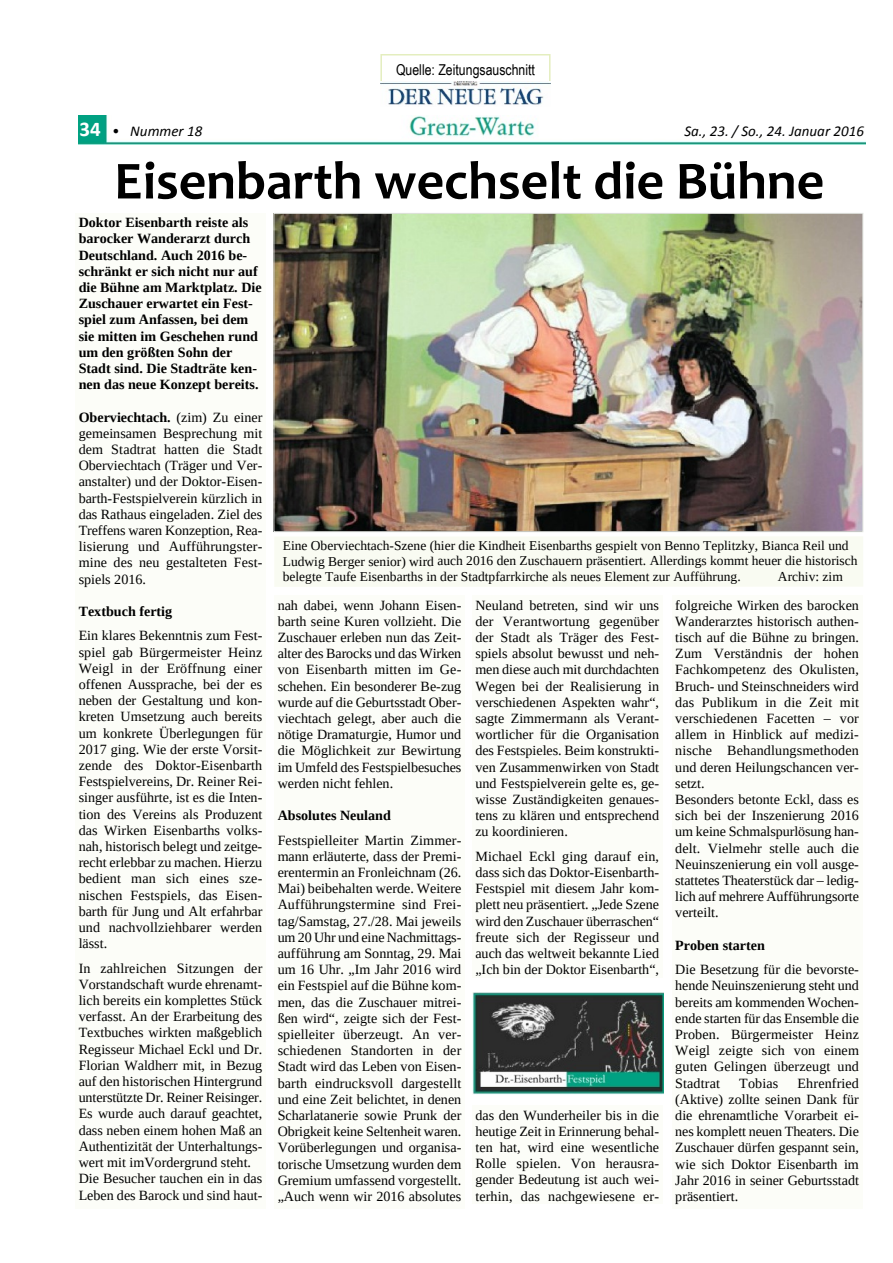
<style>
.page{position:relative;width:893px;height:1263px;background:#fff}
.page>*{position:absolute;margin:0;border:0;box-sizing:border-box;transform-origin:0 0}
.t1{font:700 54px "Candara";color:#000}
.t2{font:italic 15px "Calibri";color:#000}
.t3{font:15px "Arial Narrow";color:#000}
.t4{font:14.1px/16.2px "Liberation Serif";color:#000;text-align:justify}
.t5{font:700 14.1px/16.2px "Liberation Serif";color:#000}
.t6{font:13.5px/15.6px "Liberation Serif";color:#000}
.s1{font-weight:700;font-style:normal;font-size:21px;color:#fff}
.s2{font-family:"Times New Roman";font-style:normal;font-size:18px}
.s3{font-weight:700}
</style>
<div class="page">
<div style="left:75px;top:213px;width:191px;height:996px;background:#fcfdf8"></div>
<img style="left:275px;top:215px;width:586px;height:315px">
<img style="left:78px;top:115px;width:788px;height:29px">
<div style="left:130px;top:121px;width:72px;height:19px;background:#fff"></div>
<div style="left:380px;top:54px;width:170px;height:48px;background:#fff;border:2px solid #e4eebf"></div>
<img style="left:380px;top:81px;width:171px;height:24px">
<div style="left:274px;top:595px;width:191px;height:614px;background:#fcfdf8"></div>
<div style="left:472px;top:595px;width:190px;height:383px;background:#fcfdf8"></div>
<div style="left:274px;top:536px;width:589px;height:51px;background:#f9fbf2"></div>
<img style="left:472px;top:992px;width:191px;height:102px">
<div style="left:472px;top:1105px;width:190px;height:99px;background:#fcfdf8"></div>
<div style="left:672px;top:595px;width:190px;height:614px;background:#fcfdf8"></div>
<p class="t3" style="left:396px;top:64px;width:140px">Quelle: Zeitungsauschnitt</p>
<p class="t2" style="left:80px;top:124px;width:124px"><span class="s1">34</span> <span class="s2">•</span> Nummer 18</p>
<p class="t2" style="left:684px;top:125px;width:181px">Sa., 23. / So., 24. Januar 2016</p>
<h1 class="t1" style="left:114px;top:159px;width:712px">Eisenbarth wechselt die Bühne</h1>
<p class="t5" style="left:79px;top:216px;width:185px">Doktor Eisenbarth reiste als barocker Wanderarzt durch<br>Deutschland. Auch 2016 be&shy;schränkt er sich nicht nur auf die Bühne am Marktplatz. Die<br>Zuschauer erwartet ein Fest&shy;spiel zum Anfassen, bei dem sie mitten im Geschehen rund um den größten Sohn der<br>Stadt sind. Die Stadträte ken&shy;nen das neue Konzept bereits.</p>
<p class="t4" style="left:79px;top:410px;width:185px"><span class="s3">Oberviechtach.</span> (zim) Zu einer gemeinsamen Besprechung mit dem Stadtrat hatten die Stadt Oberviechtach (Träger und Ver&shy;anstalter) und der Doktor-Eisen&shy;barth-Festspielverein kürzlich in das Rathaus eingeladen. Ziel des Treffens waren Konzeption, Rea&shy;lisierung und Aufführungster&shy;mine des neu gestalteten Fest&shy;spiels 2016.</p>
<p class="t5" style="left:79px;top:605px;width:95px">Textbuch fertig</p>
<p class="t4" style="left:79px;top:629px;width:185px">Ein klares Bekenntnis zum Fest&shy;spiel gab Bürgermeister Heinz Weigl in der Eröffnung einer offenen Aussprache, bei der es neben der Gestaltung und kon&shy;kreten Umsetzung auch bereits um konkrete Überlegungen für 2017 ging. Wie der erste Vorsit&shy;zende des Doktor-Eisenbarth Festspielvereins, Dr. Reiner Rei&shy;singer ausführte, ist es die Inten&shy;tion des Vereins als Produzent das Wirken Eisenbarths volks&shy;nah, historisch belegt und zeitge&shy;recht erlebbar zu machen. Hierzu bedient man sich eines sze&shy;nischen Festspiels, das Eisen&shy;barth für Jung und Alt erfahrbar und nachvollziehbarer werden lässt.</p>
<p class="t4" style="left:79px;top:961px;width:185px;text-align:left">In zahlreichen Sitzungen der<br>Vorstandschaft wurde ehrenamt&shy;lich bereits ein komplettes Stück verfasst. An der Erarbeitung des<br>Textbuches wirkten maßgeblich<br>Regisseur Michael Eckl und Dr.<br>Florian Waldherr mit, in Bezug auf den historischen Hintergrund unterstützte Dr. Reiner Reisinger.<br>Es wurde auch darauf geachtet, dass neben einem hohen Maß an<br>Authentizität der Unterhaltungs&shy;wert mit imVordergrund steht.<br>Die Besucher tauchen ein in das<br>Leben des Barock und sind haut-</p>
<p class="t6" style="left:283px;top:539px;width:576px">Eine Oberviechtach-Szene (hier die Kindheit Eisenbarths gespielt von Benno Teplitzky, Bianca Reil und<br>Ludwig Berger senior) wird auch 2016 den Zuschauern präsentiert. Allerdings kommt heuer die historisch belegte Taufe Eisenbarths in der Stadtpfarrkirche als neues Element zur Aufführung.</p>
<p class="t6" style="left:778px;top:570px;width:66px">Archiv: zim</p>
<p class="t4" style="left:278px;top:598px;width:185px">nah dabei, wenn Johann Eisen&shy;barth seine Kuren vollzieht. Die Zuschauer erleben nun das Zeit&shy;alter des Barocks und das Wirken von Eisenbarth mitten im Ge&shy;schehen. Ein besonderer Be-zug wurde auf die Geburtsstadt Ober&shy;viechtach gelegt, aber auch die nötige Dramaturgie, Humor und die Möglichkeit zur Bewirtung im Umfeld des Festspielbesuches werden nicht fehlen.</p>
<p class="t5" style="left:278px;top:809px;width:115px">Absolutes Neuland</p>
<p class="t4" style="left:278px;top:833px;width:185px">Festspielleiter Martin Zimmer&shy;mann erläuterte, dass der Premi&shy;erentermin an Fronleichnam (26.<br>Mai) beibehalten werde. Weitere Aufführungstermine sind Frei&shy;tag/Samstag, 27./28. Mai jeweils um 20 Uhr und eine Nachmittags&shy;aufführung am Sonntag, 29. Mai um 16 Uhr. „Im Jahr 2016 wird ein Festspiel auf die Bühne kom&shy;men, das die Zuschauer mitrei&shy;ßen wird“, zeigte sich der Fest&shy;spielleiter überzeugt. An ver&shy;schiedenen Standorten in der Stadt wird das Leben von Eisen&shy;barth eindrucksvoll dargestellt und eine Zeit belichtet, in denen Scharlatanerie sowie Prunk der Obrigkeit keine Seltenheit waren.<br>Vorüberlegungen und organisa&shy;torische Umsetzung wurden dem Gremium umfassend vorgestellt. „Auch wenn wir 2016 absolutes</p>
<p class="t4" style="left:475px;top:598px;width:185px">Neuland betreten, sind wir uns der Verantwortung gegenüber der Stadt als Träger des Fest&shy;spiels absolut bewusst und neh&shy;men diese auch mit durchdachten Wegen bei der Realisierung in verschiedenen Aspekten wahr“, sagte Zimmermann als Verant&shy;wortlicher für die Organisation des Festspieles. Beim konstrukti&shy;ven Zusammenwirken von Stadt und Festspielverein gelte es, ge&shy;wisse Zuständigkeiten genaues&shy;tens zu klären und entsprechend zu koordinieren.</p>
<p class="t4" style="left:475px;top:849px;width:185px">Michael Eckl ging darauf ein, dass sich das Doktor-Eisenbarth-Festspiel mit diesem Jahr kom&shy;plett neu präsentiert. „Jede Szene wird den Zuschauer überraschen“ freute sich der Regisseur und auch das weltweit bekannte Lied „Ich bin der Doktor Eisenbarth“,</p>
<p class="t4" style="left:475px;top:1108px;width:185px">das den Wunderheiler bis in die heutige Zeit in Erinnerung behal&shy;ten hat, wird eine wesentliche Rolle spielen. Von herausra&shy;gender Bedeutung ist auch wei&shy;terhin, das nachgewiesene er-</p>
<p class="t4" style="left:675px;top:598px;width:185px;text-align:left">folgreiche Wirken des barocken<br>Wanderarztes historisch authen&shy;tisch auf die Bühne zu bringen.<br>Zum Verständnis der hohen<br>Fachkompetenz des Okulisten,<br>Bruch- und Steinschneiders wird das Publikum in die Zeit mit verschiedenen Facetten – vor allem in Hinblick auf medizi&shy;nische Behandlungsmethoden und deren Heilungschancen ver&shy;setzt.<br>Besonders betonte Eckl, dass es sich bei der Inszenierung 2016 um keine Schmalspurlösung han&shy;delt. Vielmehr stelle auch die<br>Neuinszenierung ein voll ausge&shy;stattetes Theaterstück dar – ledig&shy;lich auf mehrere Aufführungsorte verteilt.</p>
<p class="t5" style="left:675px;top:938px;width:91px">Proben starten</p>
<p class="t4" style="left:675px;top:963px;width:185px">Die Besetzung für die bevorste&shy;hende Neuinszenierung steht und bereits am kommenden Wochen&shy;ende starten für das Ensemble die Proben. Bürgermeister Heinz Weigl zeigte sich von einem guten Gelingen überzeugt und Stadtrat</p>
<p class="t4" style="left:675px;top:1076px;width:185px;text-indent:122px">Ehrenfried (Aktive) zollte seinen Dank für die ehrenamtliche Vorarbeit ei&shy;nes komplett neuen Theaters. Die Zuschauer dürfen gespannt sein, wie sich Doktor Eisenbarth im Jahr 2016 in seiner Geburtsstadt präsentiert.</p>
<p class="t4" style="left:739px;top:1076px;width:40px">Tobias</p>
</div>
